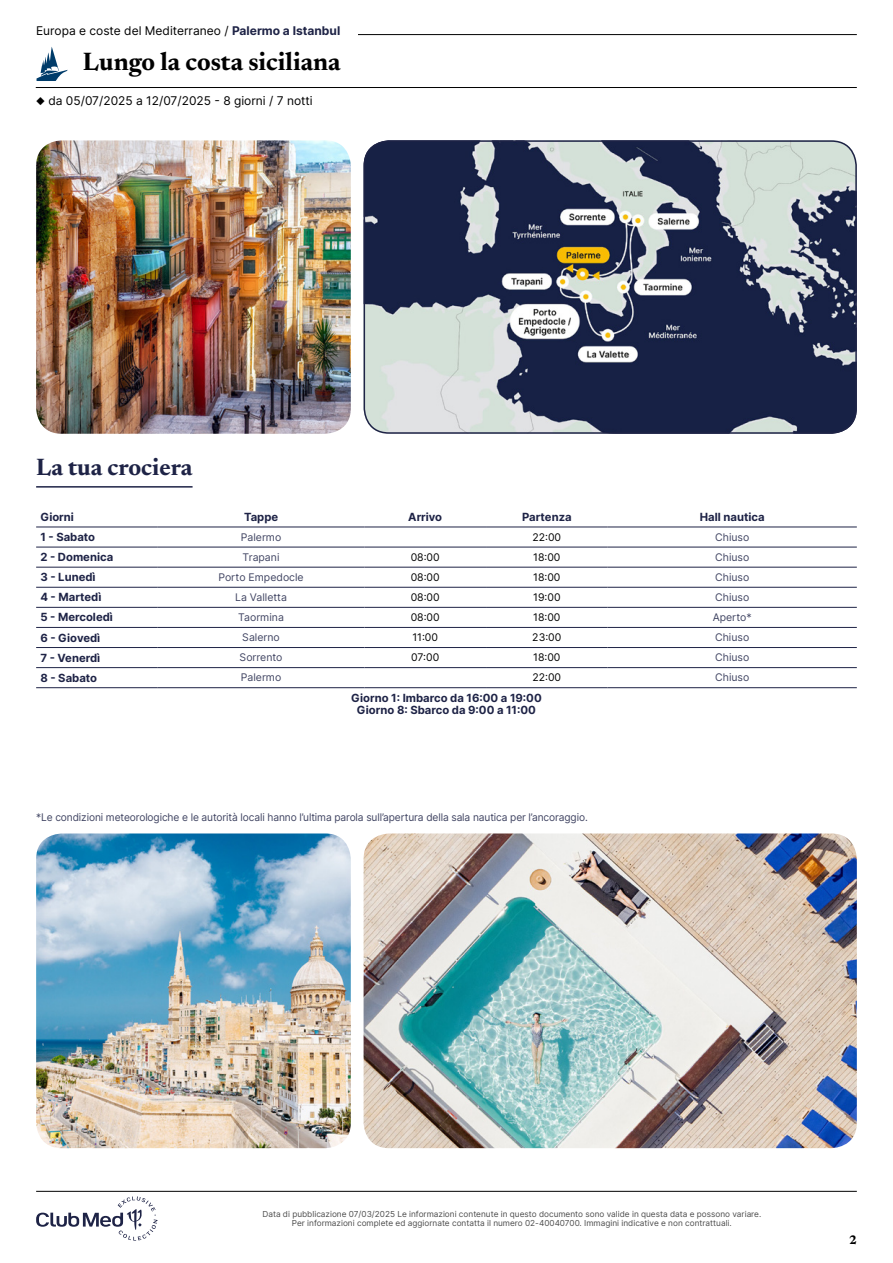
<style>
.page{position:relative;width:893px;height:1263px;background:#fff}
.page>*{position:absolute;margin:0;border:0;box-sizing:border-box;transform-origin:0 0}
.t1{font:700 25.5px "Newsreader 24 pt";color:#000}
.t2{font:700 24px "Newsreader 24 pt";color:#1e2346}
.t3{font:700 12.6px "Newsreader 24 pt";color:#000}
.t4{font:12px "Inter";color:#000}
.t5{font:700 11.25px/12px "Inter";color:#1e2346;text-align:center}
.t6{font:10.5px "Inter";letter-spacing:-.005em;color:#404462}
.t7{font:10.5px "Inter";color:#000}
.t8{font:8.25px/9px "Inter";color:#4d4d4d;text-align:center}
.s1{font-weight:700;color:#1e2346}
</style>
<div class="page">
<hr style="left:107px;top:34px;width:750px;height:1px;background:#000">
<hr style="left:36px;top:87px;width:821px;height:1px;background:#000">
<svg style="left:36px;top:47px;width:32px;height:34px"></svg>
<div style="left:36px;top:26px;width:321px;height:17px;background:#fff"></div>
<img style="left:364px;top:833px;width:493px;height:315px">
<hr style="left:36px;top:527px;width:122px;height:1px;background:#1e2346">
<hr style="left:158px;top:527px;width:206px;height:1px;background:#1e2346">
<hr style="left:364px;top:527px;width:122px;height:1px;background:#1e2346">
<hr style="left:486px;top:527px;width:122px;height:1px;background:#1e2346">
<hr style="left:608px;top:527px;width:249px;height:1px;background:#1e2346">
<hr style="left:36px;top:547px;width:122px;height:1px;background:#1e2346">
<hr style="left:158px;top:547px;width:206px;height:1px;background:#1e2346">
<hr style="left:364px;top:547px;width:122px;height:1px;background:#1e2346">
<hr style="left:486px;top:547px;width:122px;height:1px;background:#1e2346">
<hr style="left:608px;top:547px;width:249px;height:1px;background:#1e2346">
<hr style="left:36px;top:567px;width:122px;height:1px;background:#1e2346">
<hr style="left:158px;top:567px;width:206px;height:1px;background:#1e2346">
<hr style="left:364px;top:567px;width:122px;height:1px;background:#1e2346">
<hr style="left:486px;top:567px;width:122px;height:1px;background:#1e2346">
<hr style="left:608px;top:567px;width:249px;height:1px;background:#1e2346">
<hr style="left:36px;top:587px;width:122px;height:1px;background:#1e2346">
<hr style="left:158px;top:587px;width:206px;height:1px;background:#1e2346">
<hr style="left:364px;top:587px;width:122px;height:1px;background:#1e2346">
<hr style="left:486px;top:587px;width:122px;height:1px;background:#1e2346">
<hr style="left:608px;top:587px;width:249px;height:1px;background:#1e2346">
<hr style="left:36px;top:607px;width:122px;height:1px;background:#1e2346">
<hr style="left:158px;top:607px;width:206px;height:1px;background:#1e2346">
<hr style="left:364px;top:607px;width:122px;height:1px;background:#1e2346">
<hr style="left:486px;top:607px;width:122px;height:1px;background:#1e2346">
<hr style="left:608px;top:607px;width:249px;height:1px;background:#1e2346">
<hr style="left:36px;top:627px;width:122px;height:1px;background:#1e2346">
<hr style="left:158px;top:627px;width:206px;height:1px;background:#1e2346">
<hr style="left:364px;top:627px;width:122px;height:1px;background:#1e2346">
<hr style="left:486px;top:627px;width:122px;height:1px;background:#1e2346">
<hr style="left:608px;top:627px;width:249px;height:1px;background:#1e2346">
<hr style="left:36px;top:647px;width:122px;height:1px;background:#1e2346">
<hr style="left:158px;top:647px;width:206px;height:1px;background:#1e2346">
<hr style="left:364px;top:647px;width:122px;height:1px;background:#1e2346">
<hr style="left:486px;top:647px;width:122px;height:1px;background:#1e2346">
<hr style="left:608px;top:647px;width:249px;height:1px;background:#1e2346">
<hr style="left:36px;top:667px;width:122px;height:1px;background:#1e2346">
<hr style="left:36px;top:687px;width:122px;height:1px;background:#1e2346">
<hr style="left:158px;top:667px;width:206px;height:1px;background:#1e2346">
<hr style="left:158px;top:687px;width:206px;height:1px;background:#1e2346">
<hr style="left:364px;top:667px;width:122px;height:1px;background:#1e2346">
<hr style="left:364px;top:687px;width:122px;height:1px;background:#1e2346">
<hr style="left:486px;top:667px;width:122px;height:1px;background:#1e2346">
<hr style="left:486px;top:687px;width:122px;height:1px;background:#1e2346">
<hr style="left:608px;top:667px;width:249px;height:1px;background:#1e2346">
<hr style="left:608px;top:687px;width:249px;height:1px;background:#1e2346">
<img style="left:364px;top:140px;width:493px;height:294px">
<div style="left:364px;top:140px;width:493px;height:294px;border:2px solid #1e2346;border-radius:25px"></div>
<img style="left:36px;top:140px;width:315px;height:294px">
<img style="left:36px;top:833px;width:315px;height:315px">
<hr style="left:36px;top:486px;width:157px;height:2px;background:#1e2346">
<svg style="left:36px;top:1196px;width:122px;height:44px"></svg>
<hr style="left:36px;top:1191px;width:821px;height:1px;background:#000">
<p class="t4" style="left:36px;top:22px;width:306px">Europa e coste del Mediterraneo / <span class="s1">Palermo a Istanbul</span></p>
<h1 class="t1" style="left:83px;top:43px;width:259px">Lungo la costa siciliana</h1>
<p class="t4" style="left:36px;top:92px;width:278px">◆ da 05/07/2025 a 12/07/2025 - 8 giorni / 7 notti</p>
<h2 class="t2" style="left:36px;top:450px;width:158px">La tua crociera</h2>
<p class="t5" style="left:40px;top:510px;width:35px">Giorni</p>
<p class="t5" style="left:244px;top:510px;width:36px">Tappe</p>
<p class="t5" style="left:408px;top:510px;width:35px">Arrivo</p>
<p class="t5" style="left:522px;top:510px;width:51px">Partenza</p>
<p class="t5" style="left:700px;top:510px;width:66px">Hall nautica</p>
<p class="t5" style="left:40px;top:531px;width:56px">1 - Sabato</p>
<p class="t6" style="left:241px;top:529px;width:42px">Palermo</p>
<p class="t7" style="left:532px;top:529px;width:30px">22:00</p>
<p class="t6" style="left:715px;top:529px;width:36px">Chiuso</p>
<p class="t5" style="left:40px;top:551px;width:74px">2 - Domenica</p>
<p class="t6" style="left:243px;top:549px;width:38px">Trapani</p>
<p class="t7" style="left:411px;top:549px;width:31px">08:00</p>
<p class="t7" style="left:533px;top:549px;width:29px">18:00</p>
<p class="t6" style="left:715px;top:549px;width:36px">Chiuso</p>
<p class="t5" style="left:40px;top:571px;width:57px">3 - Lunedì</p>
<p class="t6" style="left:218px;top:570px;width:87px">Porto Empedocle</p>
<p class="t7" style="left:411px;top:570px;width:31px">08:00</p>
<p class="t7" style="left:533px;top:570px;width:29px">18:00</p>
<p class="t6" style="left:715px;top:570px;width:36px">Chiuso</p>
<p class="t5" style="left:40px;top:591px;width:63px">4 - Martedì</p>
<p class="t6" style="left:235px;top:590px;width:53px">La Valletta</p>
<p class="t7" style="left:411px;top:590px;width:31px">08:00</p>
<p class="t7" style="left:533px;top:590px;width:29px">19:00</p>
<p class="t6" style="left:715px;top:590px;width:36px">Chiuso</p>
<p class="t5" style="left:40px;top:611px;width:74px">5 - Mercoledì</p>
<p class="t6" style="left:238px;top:610px;width:47px">Taormina</p>
<p class="t7" style="left:411px;top:610px;width:31px">08:00</p>
<p class="t7" style="left:533px;top:610px;width:29px">18:00</p>
<p class="t6" style="left:713px;top:610px;width:41px">Aperto*</p>
<p class="t5" style="left:40px;top:631px;width:61px">6 - Giovedì</p>
<p class="t6" style="left:242px;top:630px;width:39px">Salerno</p>
<p class="t7" style="left:412px;top:630px;width:27px">11:00</p>
<p class="t7" style="left:532px;top:630px;width:31px">23:00</p>
<p class="t6" style="left:715px;top:630px;width:36px">Chiuso</p>
<p class="t5" style="left:40px;top:651px;width:61px">7 - Venerdì</p>
<p class="t6" style="left:240px;top:650px;width:44px">Sorrento</p>
<p class="t7" style="left:411px;top:650px;width:30px">07:00</p>
<p class="t7" style="left:533px;top:650px;width:29px">18:00</p>
<p class="t6" style="left:715px;top:650px;width:36px">Chiuso</p>
<p class="t5" style="left:40px;top:671px;width:58px">8 - Sabato</p>
<p class="t6" style="left:241px;top:670px;width:42px">Palermo</p>
<p class="t7" style="left:532px;top:670px;width:30px">22:00</p>
<p class="t6" style="left:715px;top:670px;width:36px">Chiuso</p>
<p class="t5" style="left:351px;top:691px;width:192px">Giorno 1: Imbarco da 16:00 a 19:00<br>Giorno 8: Sbarco da 9:00 a 11:00</p>
<p class="t6" style="left:36px;top:809px;width:553px">*Le condizioni meteorologiche e le autorità locali hanno l’ultima parola sull’apertura della sala nautica per l’ancoraggio.</p>
<p class="t8" style="left:262px;top:1209px;width:500px">Data di pubblicazione 07/03/2025 Le informazioni contenute in questo documento sono valide in questa data e possono variare.<br>Per informazioni complete ed aggiornate contatta il numero 02-40040700. Immagini indicative e non contrattuali.</p>
<p class="t3" style="left:849px;top:1230px;width:9px">2</p>
</div>
